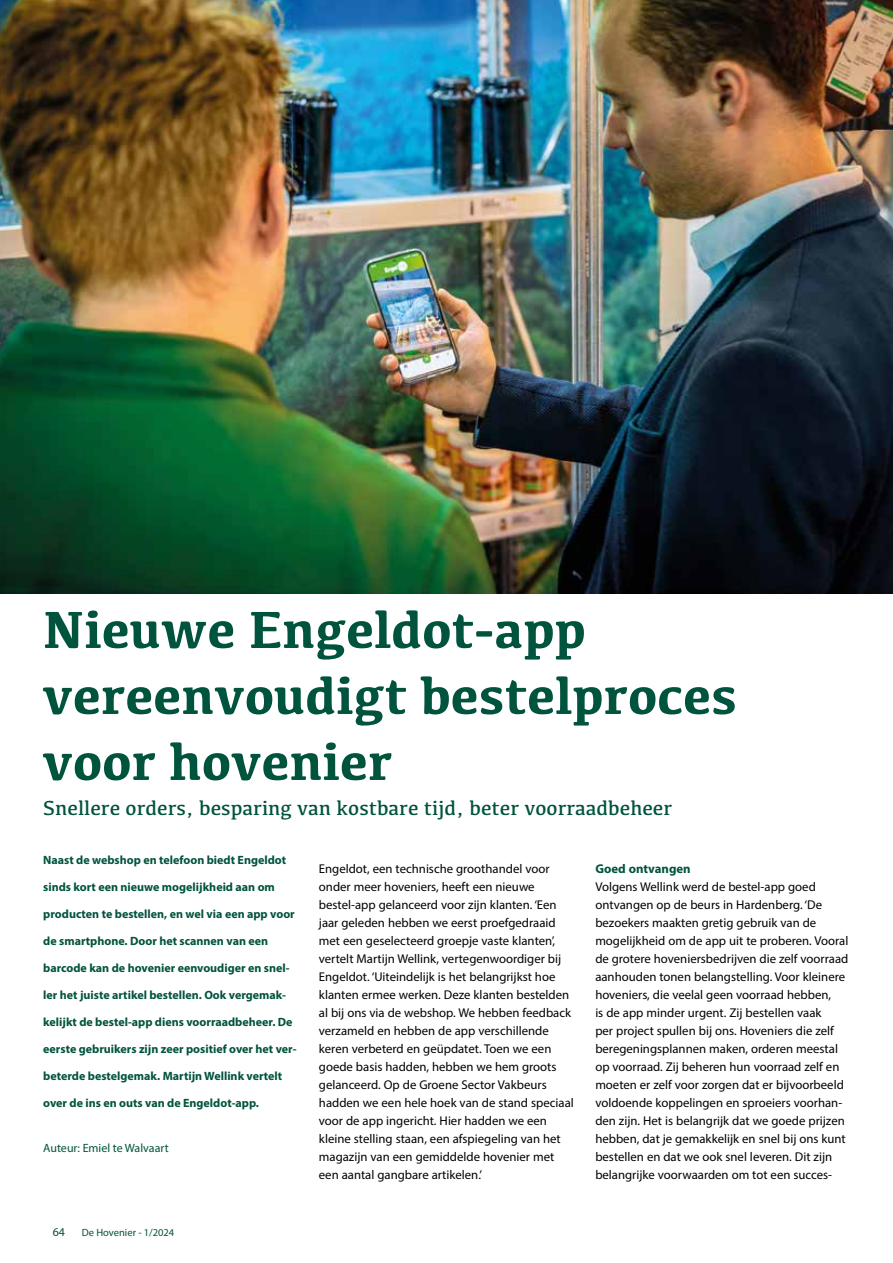
<style>
.page{position:relative;width:893px;height:1263px;background:#fff}
.page>*{position:absolute;margin:0;border:0;box-sizing:border-box;transform-origin:0 0}
.t1{font:700 54px/66px "Kefa";color:#00533d}
.t2{font:21px "Kefa";color:#00533d}
.t3{font:12.75px/18px "Myriad Pro";color:#000}
.t4{font:700 12.75px "Myriad Pro";color:#00533d}
.t5{font:700 12px "Myriad Pro";color:#00533d}
.t6{font:12px "Myriad Pro";color:#00533d}
.t7{font:10.5px "Myriad Pro";color:#00533d}
</style>
<div class="page">
<img style="left:0;top:0;width:893px;height:593px">
<h1 class="t1" style="left:43px;top:594px;width:696px">Nieuwe Engeldot-app vereenvoudigt bestelproces voor hovenier</h1>
<h2 class="t2" style="left:43px;top:795px;width:630px">Snellere orders, besparing van kostbare tijd, beter voorraadbeheer</h2>
<p class="t5" style="left:43px;top:852px;width:244px">Naast de webshop en telefoon biedt Engeldot</p>
<p class="t5" style="left:43px;top:879px;width:233px">sinds kort een nieuwe mogelijkheid aan om</p>
<p class="t5" style="left:43px;top:906px;width:253px">producten te bestellen, en wel via een app voor</p>
<p class="t5" style="left:43px;top:933px;width:226px">de smartphone. Door het scannen van een</p>
<p class="t5" style="left:43px;top:960px;width:248px">barcode kan de hovenier eenvoudiger en snel-</p>
<p class="t5" style="left:43px;top:987px;width:244px">ler het juiste artikel bestellen. Ook vergemak-</p>
<p class="t5" style="left:43px;top:1014px;width:251px">kelijkt de bestel-app diens voorraadbeheer. De</p>
<p class="t5" style="left:43px;top:1041px;width:255px">eerste gebruikers zijn zeer positief over het ver-</p>
<p class="t5" style="left:43px;top:1068px;width:241px">beterde bestelgemak. Martijn Wellink vertelt</p>
<p class="t5" style="left:43px;top:1095px;width:217px">over de ins en outs van de Engeldot-app.</p>
<p class="t6" style="left:43px;top:1141px;width:127px">Auteur: Emiel te Walvaart</p>
<p class="t3" style="left:319px;top:860px;width:256px">Engeldot, een technische groothandel voor onder meer hoveniers, heeft een nieuwe bestel-app gelanceerd voor zijn klanten. ‘Een jaar geleden hebben we eerst proefgedraaid met een geselecteerd groepje vaste klanten’, vertelt Martijn Wellink, vertegenwoordiger bij Engeldot. ‘Uiteindelijk is het belangrijkst hoe klanten ermee werken. Deze klanten bestelden al bij ons via de webshop. We hebben feedback verzameld en hebben de app verschillende keren verbeterd en geüpdatet. Toen we een goede basis hadden, hebben we hem groots gelanceerd. Op de Groene Sector Vakbeurs hadden we een hele hoek van de stand speciaal voor de app ingericht. Hier hadden we een kleine stelling staan, een afspiegeling van het magazijn van een gemiddelde hovenier met een aantal gangbare artikelen.’</p>
<p class="t4" style="left:595px;top:860px;width:97px">Goed ontvangen</p>
<p class="t3" style="left:595px;top:878px;width:255px">Volgens Wellink werd de bestel-app goed ontvangen op de beurs in Hardenberg. ‘De bezoekers maakten gretig gebruik van de mogelijkheid om de app uit te proberen. Vooral de grotere hoveniersbedrijven die zelf voorraad aanhouden tonen belangstelling. Voor kleinere hoveniers, die veelal geen voorraad hebben,<br>is de app minder urgent. Zij bestellen vaak<br>per project spullen bij ons. Hoveniers die zelf beregeningsplannen maken, orderen meestal op voorraad. Zij beheren hun voorraad zelf en moeten er zelf voor zorgen dat er bijvoorbeeld voldoende koppelingen en sproeiers voorhan&shy;den zijn. Het is belangrijk dat we goede prijzen hebben, dat je gemakkelijk en snel bij ons kunt bestellen en dat we ook snel leveren. Dit zijn belangrijke voorwaarden om tot een succes-</p>
<p class="t6" style="left:53px;top:1224px;width:14px">64</p>
<p class="t7" style="left:82px;top:1226px;width:94px">De Hovenier - 1/2024</p>
</div>
